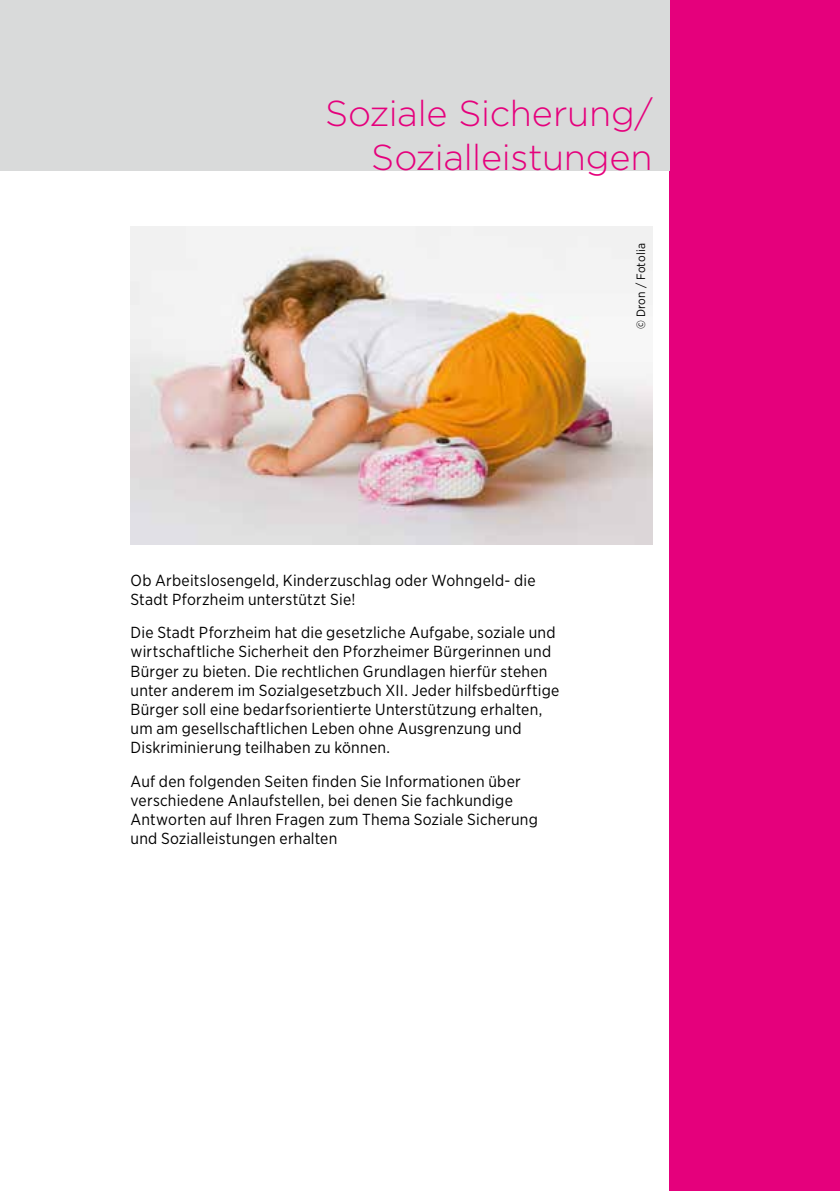
<style>
.page{position:relative;width:840px;height:1191px;background:#fff}
.page>*{position:absolute;margin:0;border:0;box-sizing:border-box;transform-origin:0 0}
.t1{font:300 36px/44px "Gotham HTF";letter-spacing:-.005em;color:#e5007c;text-align:right}
.t2{font:16px/19.2px "Gotham Narrow";letter-spacing:.015em;color:#000}
.t3{font:12px "Gotham Narrow";letter-spacing:.02em;color:#000}
</style>
<div class="page">
<div style="left:669px;top:0;width:170px;height:1191px;background:#e5007c"></div>
<div style="left:0;top:0;width:669px;height:170px;background:#d9dada"></div>
<img style="left:130px;top:227px;width:522px;height:317px">
<h1 class="t1" style="left:325px;top:91px;width:329px">Soziale Sicherung/<br>Sozialleistungen</h1>
<p class="t3" style="left:633px;top:329px;width:87px;rotate:-90deg">© Dron / Fotolia</p>
<p class="t2" style="left:130px;top:570px;width:406px">Ob Arbeitslosengeld, Kinderzuschlag oder Wohngeld- die<br>Stadt Pforzheim unterstützt Sie!</p>
<p class="t2" style="left:130px;top:622px;width:430px">Die Stadt Pforzheim hat die gesetzliche Aufgabe, soziale und wirtschaftliche Sicherheit den Pforzheimer Bürgerinnen und Bürger zu bieten. Die rechtlichen Grundlagen hierfür stehen unter anderem im Sozialgesetzbuch XII. Jeder hilfsbedürftige Bürger soll eine bedarfsorientierte Unterstützung erhalten, um am gesellschaftlichen Leben ohne Ausgrenzung und Diskriminierung teilhaben zu können.</p>
<p class="t2" style="left:130px;top:771px;width:408px">Auf den folgenden Seiten finden Sie Informationen über verschiedene Anlaufstellen, bei denen Sie fachkundige Antworten auf Ihren Fragen zum Thema Soziale Sicherung und Sozialleistungen erhalten</p>
</div>
